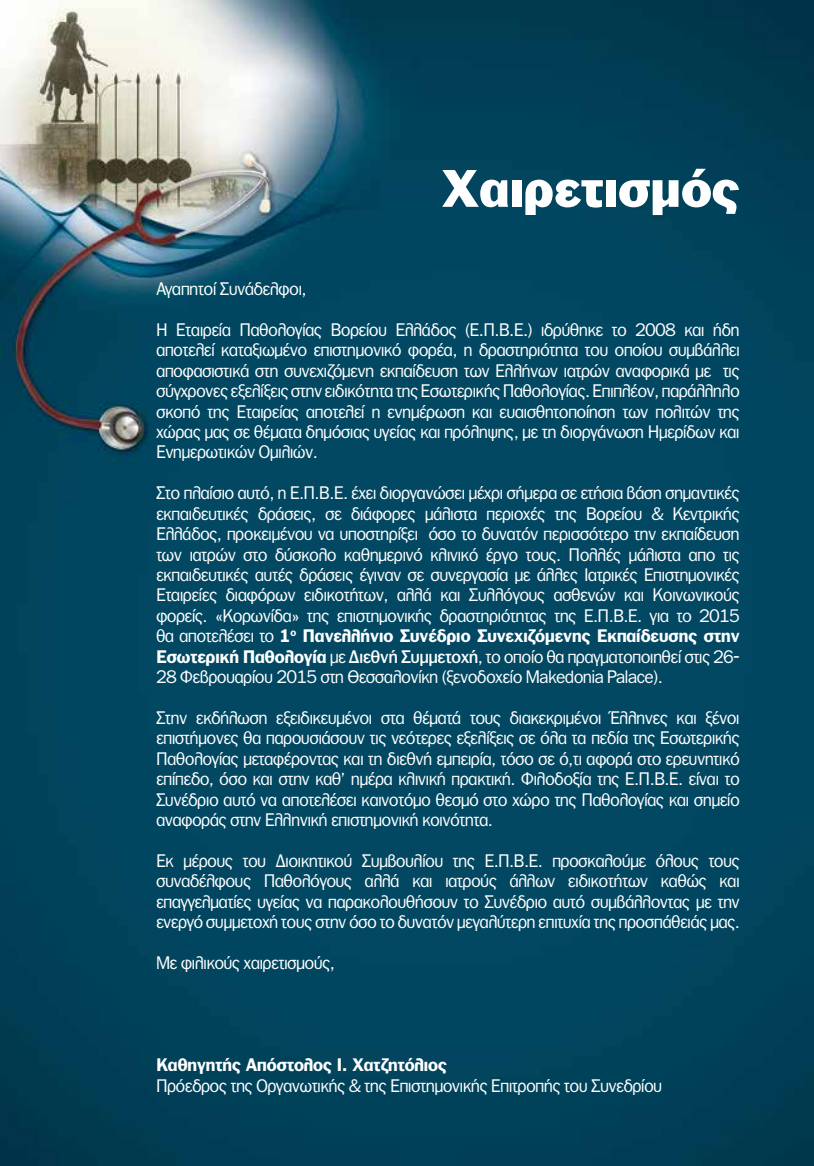
<style>
.page{position:relative;width:814px;height:1166px;background:#fff}
.page>*{position:absolute;margin:0;border:0;box-sizing:border-box;transform-origin:0 0}
.t1{font:900 50.75px "PF Franklin Gothic";color:#fff}
.t2{font:17.5px/20.5px "PF Franklin Gothic";color:#fff;text-align:justify}
.t3{font:700 17.5px "PF Franklin Gothic";color:#fff}
.s1{font-weight:700}
.s2{font-family:"PF Franklin Gothic Med"}
</style>
<div class="page">
<img style="left:0;top:0;width:814px;height:1166px">
<h1 class="t1" style="left:441px;top:158px;width:299px">Χαιρετισμός</h1>
<p class="t2" style="left:156px;top:278px;width:151px">Αγαπητοί Συνάδελφοι,</p>
<p class="t2" style="left:156px;top:319px;width:584px">Η Εταιρεία Παθολογίας Βορείου Ελλάδος (Ε.Π.Β.Ε.) ιδρύθηκε το 2008 και ήδη αποτελεί καταξιωμένο επιστημονικό φορέα, η δραστηριότητα του οποίου συμβάλλει αποφασιστικά στη συνεχιζόμενη εκπαίδευση των Ελλήνων ιατρών αναφορικά με τις σύγχρονες εξελίξεις στην ειδικότητα της Εσωτερικής Παθολογίας. Επιπλέον, παράλληλο σκοπό της Εταιρείας αποτελεί η ενημέρωση και ευαισθητοποίηση των πολιτών της χώρας μας σε θέματα δημόσιας υγείας και πρόληψης, με τη διοργάνωση Ημερίδων και Ενημερωτικών Ομιλιών.</p>
<p class="t2" style="left:156px;top:483px;width:584px">Στο πλαίσιο αυτό, η Ε.Π.Β.Ε. έχει διοργανώσει μέχρι σήμερα σε ετήσια βάση σημαντικές εκπαιδευτικές δράσεις, σε διάφορες μάλιστα περιοχές της Βορείου &amp; Κεντρικής Ελλάδος, προκειμένου να υποστηρίξει όσο το δυνατόν περισσότερο την εκπαίδευση των ιατρών στο δύσκολο καθημερινό κλινικό έργο τους. Πολλές μάλιστα απο τις εκπαιδευτικές αυτές δράσεις έγιναν σε συνεργασία με άλλες Ιατρικές Επιστημονικές Εταιρείες διαφόρων ειδικοτήτων, αλλά και Συλλόγους ασθενών και Κοινωνικούς φορείς. «Κορωνίδα» της επιστημονικής δραστηριότητας της Ε.Π.Β.Ε. για το 2015 θα αποτελέσει το <span class="s1">1</span><sup>ο</sup> <span class="s1">Πανελλήνιο Συνέδριο Συνεχιζόμενης Εκπαίδευσης στην Εσωτερική Παθολογία</span> με <span class="s2">Διεθνή Συμμετοχή</span>, το οποίο θα πραγματοποιηθεί στις 26- 28 Φεβρουαρίου 2015 στη Θεσσαλονίκη (ξενοδοχείο Makedonia Palace).</p>
<p class="t2" style="left:156px;top:707px;width:584px">Στην εκδήλωση εξειδικευμένοι στα θέματά τους διακεκριμένοι Έλληνες και ξένοι επιστήμονες θα παρουσιάσουν τις νεότερες εξελίξεις σε όλα τα πεδία της Εσωτερικής Παθολογίας μεταφέροντας και τη διεθνή εμπειρία, τόσο σε ό,τι αφορά στο ερευνητικό επίπεδο, όσο και στην καθ’ ημέρα κλινική πρακτική. Φιλοδοξία της Ε.Π.Β.Ε. είναι το Συνέδριο αυτό να αποτελέσει καινοτόμο θεσμό στο χώρο της Παθολογίας και σημείο αναφοράς στην Ελληνική επιστημονική κοινότητα.</p>
<p class="t2" style="left:156px;top:850px;width:584px">Εκ μέρους του Διοικητικού Συμβουλίου της Ε.Π.Β.Ε. προσκαλούμε όλους τους συναδέλφους Παθολόγους αλλά και ιατρούς άλλων ειδικοτήτων καθώς και επαγγελματίες υγείας να παρακολουθήσουν το Συνέδριο αυτό συμβάλλοντας με την ενεργό συμμετοχή τους στην όσο το δυνατόν μεγαλύτερη επιτυχία της προσπάθειάς μας.</p>
<p class="t2" style="left:156px;top:952px;width:180px">Με φιλικούς χαιρετισμούς,</p>
<p class="t3" style="left:156px;top:1054px;width:292px">Καθηγητής Απόστολος Ι. Χατζητόλιος</p>
<p class="t2" style="left:156px;top:1075px;width:507px">Πρόεδρος της Οργανωτικής &amp; της Επιστημονικής Επιτροπής του Συνεδρίου</p>
</div>
